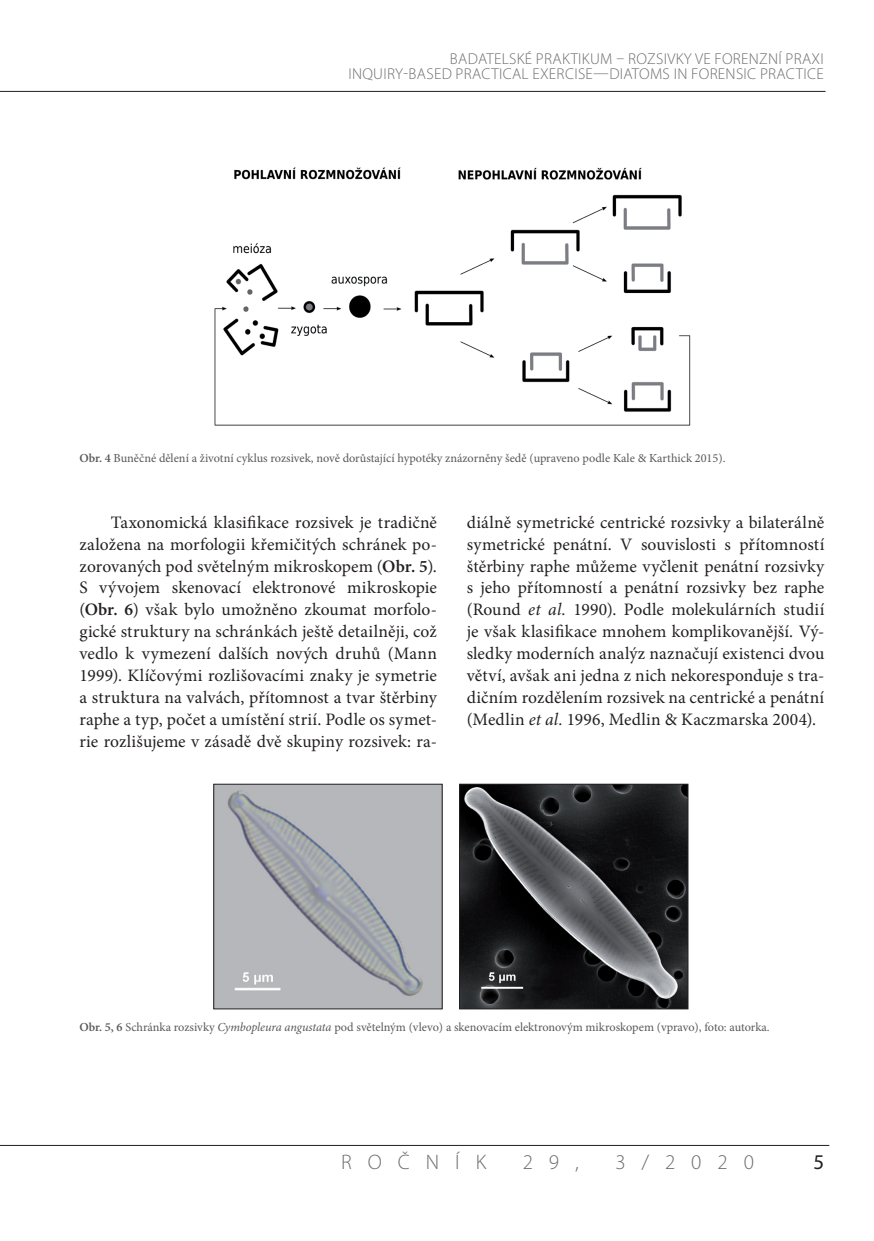
<style>
.page{position:relative;width:874px;height:1241px;background:#fff}
.page>*{position:absolute;margin:0;border:0;box-sizing:border-box;transform-origin:0 0}
.t1{font:300 21px "Myriad Pro";letter-spacing:.76em;color:#6c6d70}
.t2{font:21px "Myriad Pro";color:#231f20}
.t3{font:17.5px/21.9px "Minion Pro";letter-spacing:.005em;color:#231f20;text-align:justify}
.t4{font:300 15.75px/15.8px "Myriad Pro";letter-spacing:.02em;color:#6c6d70;text-align:right}
.t5{font:12.25px "Minion Pro";color:#57585a}
.s1{font-weight:600}
.s2{font-style:italic}
</style>
<div class="page">
<hr style="left:0;top:1144px;width:828px;height:1px;background:#231f20">
<hr style="left:0;top:91px;width:825px;height:1px;background:#231f20">
<img style="left:214px;top:167px;width:477px;height:259px">
<img style="left:215px;top:785px;width:225px;height:221px">
<div style="left:213px;top:783px;width:229px;height:225px;border:1px solid #231f20"></div>
<img style="left:461px;top:785px;width:224px;height:221px">
<div style="left:459px;top:783px;width:228px;height:225px;border:1px solid #231f20"></div>
<p class="t4" style="left:348px;top:50px;width:476px">BADATELSKÉ PRAKTIKUM – ROZSIVKY VE FORENZNÍ PRAXI<br>INQUIRY-BASED PRACTICAL EXERCISE—DIATOMS IN FORENSIC PRACTICE</p>
<p class="t5" style="left:79px;top:450px;width:647px"><span class="s1">Obr. 4</span> Buněčné dělení a životní cyklus rozsivek, nově dorůstající hypotéky znázorněny šedě (upraveno podle Kale &amp; Karthick 2015).</p>
<p class="t3" style="left:79px;top:511px;width:359px;text-indent:31px">Taxonomická klasifikace rozsivek je tradičně založena na morfologii křemičitých schránek po&shy;zorovaných pod světelným mikroskopem (<span class="s1">Obr. 5</span>).<br>S vývojem skenovací elektronové mikroskopie (<span class="s1">Obr. 6</span>) však bylo umožněno zkoumat morfolo&shy;gické struktury na schránkách ještě detailněji, což vedlo k vymezení dalších nových druhů (Mann 1999). Klíčovými rozlišovacími znaky je symetrie a struktura na valvách, přítomnost a tvar štěrbiny raphe a typ, počet a umístění strií. Podle os symet&shy;rie rozlišujeme v zásadě dvě skupiny rozsivek: ra-</p>
<p class="t3" style="left:466px;top:511px;width:359px">diálně symetrické centrické rozsivky a bilaterálně symetrické penátní. V souvislosti s přítomností štěrbiny raphe můžeme vyčlenit penátní rozsivky s jeho přítomností a penátní rozsivky bez raphe (Round <span class="s2">et al.</span> 1990). Podle molekulárních studií je však klasifikace mnohem komplikovanější. Vý&shy;sledky moderních analýz naznačují existenci dvou větví, avšak ani jedna z nich nekoresponduje s tra&shy;dičním rozdělením rozsivek na centrické a penátní (Medlin <span class="s2">et al.</span> 1996, Medlin &amp; Kaczmarska 2004).</p>
<p class="t5" style="left:79px;top:1018px;width:691px"><span class="s1">Obr. 5, 6</span> Schránka rozsivky <span class="s2">Cymbopleura angustata</span> pod světelným (vlevo) a skenovacím elektronovým mikroskopem (vpravo), foto: autorka.</p>
<p class="t1" style="left:341px;top:1149px;width:146px">ROČNÍK</p>
<p class="t1" style="left:522px;top:1149px;width:58px">29,</p>
<p class="t1" style="left:615px;top:1149px;width:140px">3/2020</p>
<p class="t2" style="left:813px;top:1148px;width:12px">5</p>
</div>
